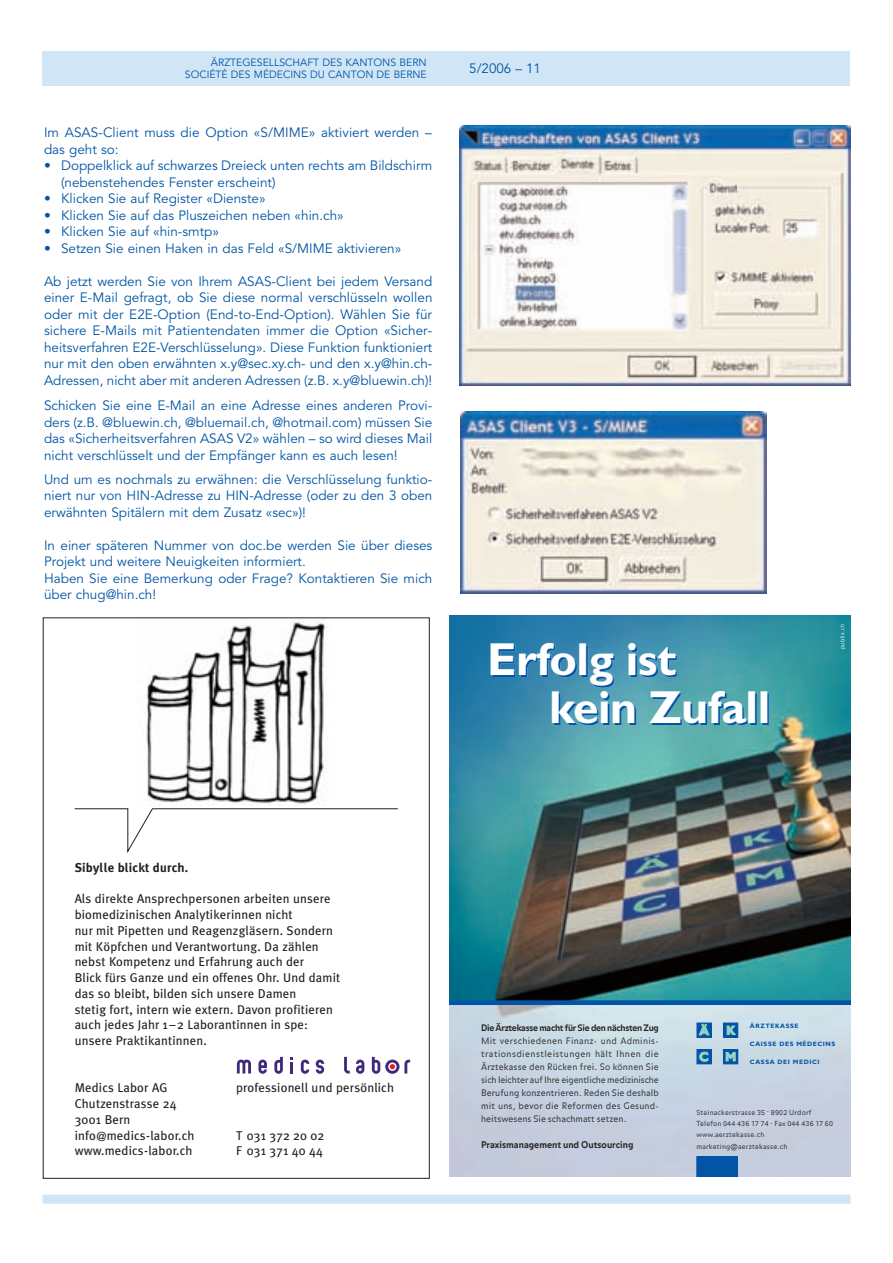
<style>
.page{position:relative;width:893px;height:1263px;background:#fff}
.page>*{position:absolute;margin:0;border:0;box-sizing:border-box;transform-origin:0 0}
.t1{font:46.35px/48.3px "Gill Sans Bold+RJQGJY";letter-spacing:-.01em;color:#fff}
.t2{font:13.5px/16.5px "Avenir";color:#0155a5}
.t3{font:12.75px/15.8px "Meta Plus Book Roman+SUUVBT";letter-spacing:.015em;color:#231f20}
.t4{font:12.75px "Meta Plus Bold Roman+MFBZVI";letter-spacing:.015em;color:#231f20}
.t5{font:10.5px/12px "Avenir";color:#0155a5;text-align:right}
.t6{font:9.15px "Balance Bold Roman+ZKBEZJ";color:#231f20}
.t7{font:8.85px/12.9px "Balance Light Roman+UVFGKA";color:#231f20;text-align:justify}
.t8{font:8.85px "Balance Bold Roman+ZKBEZJ";letter-spacing:-.03em;color:#231f20}
.t9{font:6.9px/11.4px "Balance Light Roman+UVFGKA";letter-spacing:.025em;color:#231f20}
.t10{font:6.3px "Gill Sans Bold+RJQGJY";letter-spacing:.09em;color:#0154a6}
.t11{font:6px "Frutiger Light+AUESAH";letter-spacing:.05em;color:#fff}
</style>
<div class="page">
<div style="left:43px;top:1195px;width:807px;height:9px;background:#d0e6f6"></div>
<div style="left:43px;top:51px;width:807px;height:34px;background:#d0e6f6"></div>
<img style="left:459px;top:125px;width:391px;height:260px">
<img style="left:460px;top:411px;width:307px;height:182px">
<img style="left:449px;top:615px;width:401px;height:385px">
<img style="left:449px;top:1005px;width:401px;height:171px">
<svg style="left:449px;top:1000px;width:401px;height:5px;background:#0256a3"></svg>
<svg style="left:697px;top:1156px;width:40px;height:20px"></svg>
<svg style="left:699px;top:1051px;width:10px;height:11px"></svg>
<div style="left:697px;top:1049px;width:14px;height:15px;border:1px solid #0154a6"></div>
<svg style="left:725px;top:1051px;width:11px;height:11px"></svg>
<div style="left:723px;top:1049px;width:15px;height:15px;border:1px solid #0154a6"></div>
<div style="left:697px;top:1023px;width:14px;height:14px;border:1px solid #0154a6"></div>
<svg style="left:725px;top:1025px;width:11px;height:10px"></svg>
<div style="left:723px;top:1023px;width:15px;height:14px;border:1px solid #0154a6"></div>
<svg style="left:727px;top:1026px;width:8px;height:8px"></svg>
<svg style="left:726px;top:1052px;width:9px;height:9px"></svg>
<svg style="left:699px;top:1052px;width:9px;height:9px"></svg>
<svg style="left:699px;top:1024px;width:10px;height:11px"></svg>
<svg style="left:43px;top:617px;width:387px;height:562px"></svg>
<svg style="left:237px;top:1059px;width:14px;height:14px"></svg>
<svg style="left:291px;top:1057px;width:2px;height:16px"></svg>
<svg style="left:301px;top:1059px;width:8px;height:15px"></svg>
<svg style="left:316px;top:1059px;width:8px;height:15px"></svg>
<svg style="left:344px;top:1057px;width:6px;height:16px"></svg>
<svg style="left:356px;top:1059px;width:8px;height:15px"></svg>
<svg style="left:372px;top:1057px;width:38px;height:17px"></svg>
<svg style="left:258px;top:1059px;width:9px;height:15px"></svg>
<svg style="left:274px;top:1057px;width:9px;height:17px"></svg>
<p class="t5" style="left:185px;top:57px;width:243px">ÄRZTEGESELLSCHAFT DES KANTONS BERN<br>SOCIÉTÉ DES MÉDECINS DU CANTON DE BERNE</p>
<p class="t2" style="left:469px;top:61px;width:73px">5/2006 – 11</p>
<p class="t2" style="left:44px;top:125px;width:389px">Im ASAS-Client muss die Option «S/MIME» aktiviert werden – das geht so:</p>
<p class="t2" style="left:61px;top:158px;width:373px;text-indent:-17px">• Doppelklick auf schwarzes Dreieck unten rechts am Bildschirm (nebenstehendes Fenster erscheint)</p>
<p class="t2" style="left:44px;top:191px;width:223px">• Klicken Sie auf Register «Dienste»</p>
<p class="t2" style="left:44px;top:208px;width:301px">• Klicken Sie auf das Pluszeichen neben «hin.ch»</p>
<p class="t2" style="left:44px;top:224px;width:176px">• Klicken Sie auf «hin-smtp»</p>
<p class="t2" style="left:44px;top:241px;width:359px">• Setzen Sie einen Haken in das Feld «S/MIME aktivieren»</p>
<p class="t2" style="left:44px;top:274px;width:390px;text-align:justify">Ab jetzt werden Sie von Ihrem ASAS-Client bei jedem Versand einer E-Mail gefragt, ob Sie diese normal verschlüsseln wollen oder mit der E2E-Option (End-to-End-Option). Wählen Sie für sichere E-Mails mit Patientendaten immer die Option «Sicher&shy;heitsverfahren E2E-Verschlüsselung». Diese Funktion funktioniert nur mit den oben erwähnten x.y@sec.xy.ch- und den x.y@hin.ch-Adressen, nicht aber mit anderen Adressen (z.B. x.y@bluewin.ch)!</p>
<p class="t2" style="left:44px;top:398px;width:390px;text-align:justify">Schicken Sie eine E-Mail an eine Adresse eines anderen Provi&shy;ders (z.B. @bluewin.ch, @bluemail.ch, @hotmail.com) müssen Sie das «Sicherheitsverfahren ASAS V2» wählen – so wird dieses Mail nicht verschlüsselt und der Empfänger kann es auch lesen!</p>
<p class="t2" style="left:44px;top:472px;width:390px;text-align:justify">Und um es nochmals zu erwähnen: die Verschlüsselung funktio&shy;niert nur von HIN-Adresse zu HIN-Adresse (oder zu den 3 oben erwähnten Spitälern mit dem Zusatz «sec»)!</p>
<p class="t2" style="left:44px;top:538px;width:390px">In einer späteren Nummer von doc.be werden Sie über dieses Projekt und weitere Neuigkeiten informiert.<br>Haben Sie eine Bemerkung oder Frage? Kontaktieren Sie mich über chug@hin.ch!</p>
<h1 class="t1" style="left:549px;top:639px;width:223px;text-indent:-62px">Erfolg ist kein Zufall</h1>
<p class="t11" style="left:840px;top:649px;width:27px;rotate:-90deg">publix.ch</p>
<p class="t4" style="left:75px;top:860px;width:115px">Sibylle blickt durch.</p>
<p class="t3" style="left:75px;top:891px;width:267px">Als direkte Ansprechpersonen arbeiten unsere biomedizinischen Analytikerinnen nicht<br>nur mit Pipetten und Reagenzgläsern. Sondern mit Köpfchen und Verantwortung. Da zählen nebst Kompetenz und Erfahrung auch der<br>Blick fürs Ganze und ein offenes Ohr. Und damit das so bleibt, bilden sich unsere Damen<br>stetig fort, intern wie extern. Davon profitieren auch jedes Jahr 1–2 Laborantinnen in spe: unsere Praktikantinnen.</p>
<p class="t3" style="left:75px;top:1080px;width:94px">Medics Labor AG</p>
<p class="t3" style="left:236px;top:1080px;width:159px">professionell und persönlich</p>
<p class="t3" style="left:75px;top:1096px;width:121px">Chutzenstrasse 24<br>3001 Bern info@medics-labor.ch</p>
<p class="t3" style="left:236px;top:1127px;width:90px">T 031 372 20 02</p>
<p class="t3" style="left:75px;top:1143px;width:119px">www.medics-labor.ch</p>
<p class="t3" style="left:236px;top:1143px;width:88px">F 031 371 40 44</p>
<p class="t8" style="left:481px;top:1023px;width:179px">Die Ärztekasse macht für Sie den nächsten Zug</p>
<p class="t7" style="left:481px;top:1034px;width:179px">Mit verschiedenen Finanz- und Adminis&shy;trationsdienstleistungen hält Ihnen die Ärztekasse den Rücken frei. So können Sie sich leichter auf Ihre eigentliche medizinische Berufung konzentrieren. Reden Sie deshalb mit uns, bevor die Reformen des Gesund&shy;heitswesens Sie schachmatt setzen.</p>
<p class="t6" style="left:481px;top:1139px;width:154px">Praxismanagement und Outsourcing</p>
<p class="t10" style="left:750px;top:1024px;width:50px">ÄRZTEKASSE</p>
<p class="t10" style="left:750px;top:1041px;width:87px">CAISSE DES MÉDECINS</p>
<p class="t10" style="left:750px;top:1059px;width:71px">CASSA DEI MEDICI</p>
<p class="t9" style="left:696px;top:1106px;width:138px">Steinackerstrasse 35 . 8902 Urdorf<br>Telefon 044 436 17 74 . Fax 044 436 17 60 www.aerztekasse.ch marketing@aerztekasse.ch</p>
</div>
